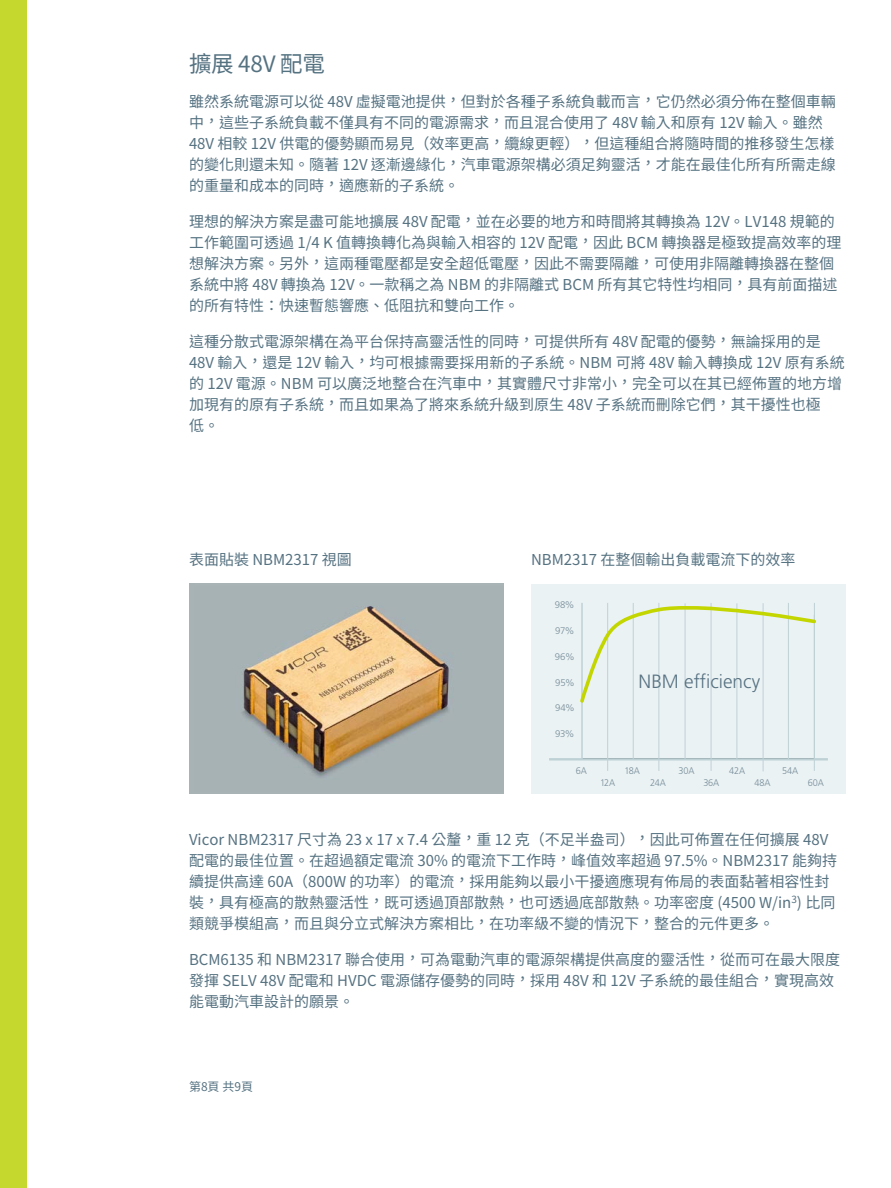
<style>
.page{position:relative;width:891px;height:1188px;background:#fff}
.page>*{position:absolute;margin:0;border:0;box-sizing:border-box;transform-origin:0 0}
.P__Normal__10_14{font:22.5px "Noto Sans Hant";letter-spacing:-.01em;color:#557281}
.t1{font:300 19.2px "Frutiger LT Pro";color:#577282}
.P__Normal__10_14-2{font:15px/21px "Noto Sans Hant";color:#557281}
.P__Normal__10_14-3{font:12px "Noto Sans Hant";color:#557281}
.t2{font:300 9.6px "Frutiger LT Pro";letter-spacing:-.015em;color:#768d99;scale:.95 1}
.t3{font:300 9.6px "Frutiger LT Pro";letter-spacing:-.015em;color:#768d99}
</style>
<div class="page">
<div style="left:0;top:0;width:27px;height:1188px;background:#c4d82d"></div>
<img style="left:189px;top:584px;width:315px;height:210px">
<div style="left:531px;top:584px;width:315px;height:210px;background:#ebf2f4"></div>
<hr style="left:607px;top:603px;width:1px;height:167px;background:#bed1d5">
<hr style="left:633px;top:603px;width:1px;height:156px;background:#bed1d5">
<hr style="left:659px;top:603px;width:1px;height:167px;background:#bed1d5">
<hr style="left:685px;top:604px;width:1px;height:155px;background:#bed1d5">
<hr style="left:711px;top:603px;width:1px;height:167px;background:#bed1d5">
<hr style="left:737px;top:604px;width:1px;height:155px;background:#bed1d5">
<hr style="left:763px;top:604px;width:1px;height:167px;background:#bed1d5">
<hr style="left:788px;top:603px;width:1px;height:156px;background:#bed1d5">
<hr style="left:814px;top:603px;width:1px;height:156px;background:#bed1d5">
<hr style="left:814px;top:615px;width:1px;height:155px;background:#bed1d5">
<hr style="left:582px;top:603px;width:1px;height:156px;background:#bed1d5">
<svg style="left:580px;top:604px;width:236px;height:101px"></svg>
<hr style="left:550px;top:758px;width:277px;height:2px;background:#bed1d5">
<p class="P__Normal__10_14" style="left:189px;top:51px;width:138px">擴展 48V 配電</p>
<p class="P__Normal__10_14-2" style="left:189px;top:92px;width:648px">雖然系統電源可以從 48V 虛擬電池提供，但對於各種子系統負載而言，它仍然必須分佈在整個車輛中，這些子系統負載不僅具有不同的電源需求，而且混合使用了 48V 輸入和原有 12V 輸入。雖然48V 相較 12V 供電的優勢顯而易見（效率更高，纜線更輕），但這種組合將隨時間的推移發生怎樣的變化則還未知。隨著 12V 逐漸邊緣化，汽車電源架構必須足夠靈活，才能在最佳化所有所需走線的重量和成本的同時，適應新的子系統。</p>
<p class="P__Normal__10_14-2" style="left:189px;top:212px;width:654px">理想的解決方案是盡可能地擴展 48V 配電，並在必要的地方和時間將其轉換為 12V。LV148 規範的工作範圍可透過 1/4 K 值轉換轉化為與輸入相容的 12V 配電，因此 BCM 轉換器是極致提高效率的理想解決方案。另外，這兩種電壓都是安全超低電壓，因此不需要隔離，可使用非隔離轉換器在整個系統中將 48V 轉換為 12V。一款稱之為 NBM 的非隔離式 BCM 所有其它特性均相同，具有前面描述的所有特性：快速暫態響應、低阻抗和雙向工作。</p>
<p class="P__Normal__10_14-2" style="left:189px;top:331px;width:657px">這種分散式電源架構在為平台保持高靈活性的同時，可提供所有 48V 配電的優勢，無論採用的是48V 輸入，還是 12V 輸入，均可根據需要採用新的子系統。NBM 可將 48V 輸入轉換成 12V 原有系統的 12V 電源。NBM 可以廣泛地整合在汽車中，其實體尺寸非常小，完全可以在其已經佈置的地方增加現有的原有子系統，而且如果為了將來系統升級到原生 48V 子系統而刪除它們，其干擾性也極<br>低。</p>
<p class="P__Normal__10_14-2" style="left:189px;top:549px;width:164px">表面貼裝 NBM2317 視圖</p>
<p class="P__Normal__10_14-2" style="left:531px;top:549px;width:266px">NBM2317 在整個輸出負載電流下的效率</p>
<p class="t3" style="left:555px;top:599px;width:21px">98%</p>
<p class="t3" style="left:555px;top:625px;width:21px">97%</p>
<p class="t3" style="left:555px;top:651px;width:21px">96%</p>
<p class="t3" style="left:555px;top:677px;width:21px">95%</p>
<p class="t3" style="left:555px;top:702px;width:21px">94%</p>
<p class="t3" style="left:555px;top:728px;width:21px">93%</p>
<p class="t2" style="left:576px;top:765px;width:13px">6A</p>
<p class="t1" style="left:639px;top:670px;width:123px">NBM efficiency</p>
<p class="t2" style="left:600px;top:777px;width:18px">12A</p>
<p class="t2" style="left:625px;top:765px;width:18px">18A</p>
<p class="t2" style="left:650px;top:777px;width:18px">24A</p>
<p class="t2" style="left:679px;top:765px;width:18px">30A</p>
<p class="t2" style="left:703px;top:777px;width:18px">36A</p>
<p class="t2" style="left:729px;top:765px;width:18px">42A</p>
<p class="t2" style="left:754px;top:777px;width:19px">48A</p>
<p class="t2" style="left:782px;top:765px;width:19px">54A</p>
<p class="t2" style="left:808px;top:777px;width:18px">60A</p>
<p class="P__Normal__10_14-2" style="left:189px;top:830px;width:650px">Vicor NBM2317 尺寸為 23 x 17 x 7.4 公釐，重 12 克（不足半盎司），因此可佈置在任何擴展 48V配電的最佳位置。在超過額定電流 30% 的電流下工作時，峰值效率超過 97.5%。NBM2317 能夠持續提供高達 60A（800W 的功率）的電流，採用能夠以最小干擾適應現有佈局的表面黏著相容性封裝，具有極高的散熱靈活性，既可透過頂部散熱，也可透過底部散熱。功率密度 (4500 W/in<sup>3</sup>) 比同類競爭模組高，而且與分立式解決方案相比，在功率級不變的情況下，整合的元件更多。</p>
<p class="P__Normal__10_14-2" style="left:189px;top:949px;width:653px">BCM6135 和 NBM2317 聯合使用，可為電動汽車的電源架構提供高度的靈活性，從而可在最大限度發揮 SELV 48V 配電和 HVDC 電源儲存優勢的同時，採用 48V 和 12V 子系統的最佳組合，實現高效能電動汽車設計的願景。</p>
<p class="P__Normal__10_14-3" style="left:189px;top:1080px;width:66px">第8頁 共9頁</p>
</div>
